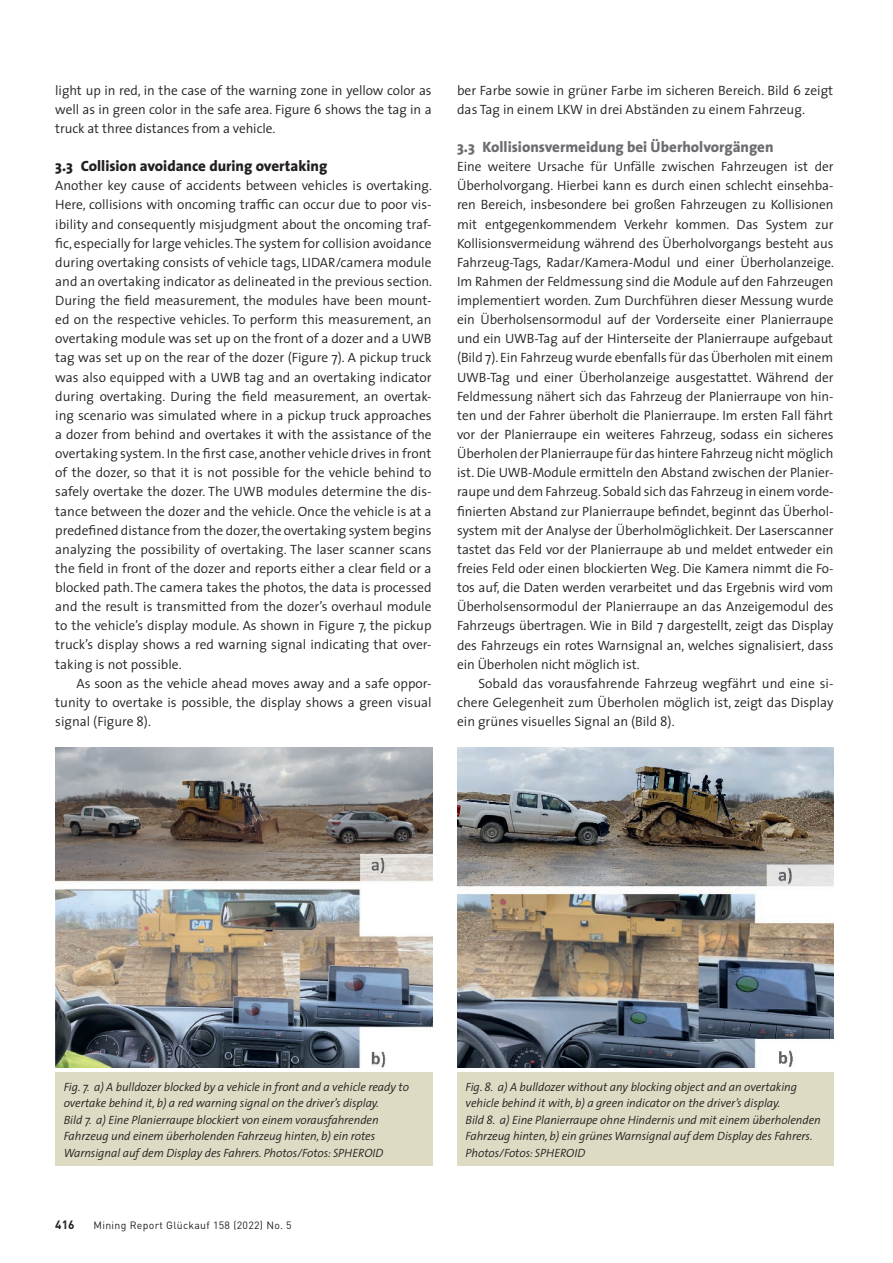
<style>
.page{position:relative;width:893px;height:1263px;background:#fff}
.page>*{position:absolute;margin:0;border:0;box-sizing:border-box;transform-origin:0 0}
.t1{font:800 15px "The Sans";color:#6c6d70}
.t2{font:800 15px "The Sans";color:#231f20}
.t3{font:300 13.5px/19.2px "The Sans";color:#231f20;text-align:justify}
.t4{font:italic 300 12px/16.5px "The Sans";letter-spacing:-.005em;color:#231f20}
.t5{font:700 12px "DIN";color:#231f20}
.t6{font:10.5px "DIN";letter-spacing:.03em;color:#231f20}
</style>
<div class="page">
<img style="left:55px;top:747px;width:378px;height:321px">
<img style="left:457px;top:747px;width:376px;height:321px">
<div style="left:55px;top:1073px;width:378px;height:93px;background:#dddbc3"></div>
<div style="left:457px;top:1073px;width:376px;height:93px;background:#dddbc3"></div>
<p class="t3" style="left:55px;top:80px;width:378px">light up in red, in the case of the warning zone in yellow color as well as in green color in the safe area. Figure 6 shows the tag in a truck at three distances from a vehicle.</p>
<p class="t2" style="left:55px;top:153px;width:274px">3.3 Collision avoidance during overtaking</p>
<p class="t3" style="left:55px;top:176px;width:378px">Another key cause of accidents between vehicles is overtaking.<br>Here, collisions with oncoming traffic can occur due to poor vis&shy;ibility and consequently misjudgment about the oncoming traf&shy;fic, especially for large vehicles. The system for collision avoidance during overtaking consists of vehicle tags, LIDAR/camera module and an overtaking indicator as delineated in the previous section.<br>During the field measurement, the modules have been mount&shy;ed on the respective vehicles. To perform this measurement, an overtaking module was set up on the front of a dozer and a UWB tag was set up on the rear of the dozer (Figure 7). A pickup truck was also equipped with a UWB tag and an overtaking indicator during overtaking. During the field measurement, an overtak&shy;ing scenario was simulated where in a pickup truck approaches a dozer from behind and overtakes it with the assistance of the overtaking system. In the first case, another vehicle drives in front of the dozer, so that it is not possible for the vehicle behind to safely overtake the dozer. The UWB modules determine the dis&shy;tance between the dozer and the vehicle. Once the vehicle is at a predefined distance from the dozer, the overtaking system begins analyzing the possibility of overtaking. The laser scanner scans the field in front of the dozer and reports either a clear field or a blocked path. The camera takes the photos, the data is processed and the result is transmitted from the dozer’s overhaul module to the vehicle’s display module. As shown in Figure 7, the pickup truck’s display shows a red warning signal indicating that over&shy;taking is not possible.</p>
<p class="t3" style="left:55px;top:673px;width:378px;text-indent:21px">As soon as the vehicle ahead moves away and a safe oppor&shy;tunity to overtake is possible, the display shows a green visual signal (Figure 8).</p>
<p class="t3" style="left:457px;top:80px;width:378px">ber Farbe sowie in grüner Farbe im sicheren Bereich. Bild 6 zeigt das Tag in einem LKW in drei Abständen zu einem Fahrzeug.</p>
<p class="t1" style="left:457px;top:134px;width:318px">3.3 Kollisionsvermeidung bei Überholvorgängen</p>
<p class="t3" style="left:457px;top:157px;width:378px">Eine weitere Ursache für Unfälle zwischen Fahrzeugen ist der Überholvorgang. Hierbei kann es durch einen schlecht einsehba&shy;ren Bereich, insbesondere bei großen Fahrzeugen zu Kollisionen mit entgegenkommendem Verkehr kommen. Das System zur Kollisionsvermeidung während des Überholvorgangs besteht aus Fahrzeug-Tags, Radar/Kamera-Modul und einer Überholanzeige.<br>Im Rahmen der Feldmessung sind die Module auf den Fahrzeugen implementiert worden. Zum Durchführen dieser Messung wurde ein Überholsensormodul auf der Vorderseite einer Planierraupe und ein UWB-Tag auf der Hinterseite der Planierraupe aufgebaut (Bild 7). Ein Fahrzeug wurde ebenfalls für das Überholen mit einem UWB-Tag und einer Überholanzeige ausgestattet. Während der Feldmessung nähert sich das Fahrzeug der Planierraupe von hin&shy;ten und der Fahrer überholt die Planierraupe. Im ersten Fall fährt vor der Planierraupe ein weiteres Fahrzeug, sodass ein sicheres Überholen der Planierraupe für das hintere Fahrzeug nicht möglich ist. Die UWB-Module ermitteln den Abstand zwischen der Planier&shy;raupe und dem Fahrzeug. Sobald sich das Fahrzeug in einem vorde&shy;finierten Abstand zur Planierraupe befindet, beginnt das Überhol&shy;system mit der Analyse der Überholmöglichkeit. Der Laserscanner tastet das Feld vor der Planierraupe ab und meldet entweder ein freies Feld oder einen blockierten Weg. Die Kamera nimmt die Fo&shy;tos auf, die Daten werden verarbeitet und das Ergebnis wird vom Überholsensormodul der Planierraupe an das Anzeigemodul des Fahrzeugs übertragen. Wie in Bild 7 dargestellt, zeigt das Display des Fahrzeugs ein rotes Warnsignal an, welches signalisiert, dass ein Überholen nicht möglich ist.</p>
<p class="t3" style="left:457px;top:673px;width:378px;text-indent:21px">Sobald das vorausfahrende Fahrzeug wegfährt und eine si&shy;chere Gelegenheit zum Überholen möglich ist, zeigt das Display ein grünes visuelles Signal an (Bild 8).</p>
<p class="t4" style="left:64px;top:1078px;width:347px">Fig. 7. a) A bulldozer blocked by a vehicle in front and a vehicle ready to overtake behind it, b) a red warning signal on the driver’s display.<br>Bild 7. a) Eine Planierraupe blockiert von einem vorausfahrenden Fahrzeug und einem überholenden Fahrzeug hinten, b) ein rotes Warnsignal auf dem Display des Fahrers. Photos/Fotos: SPHEROID</p>
<p class="t4" style="left:466px;top:1078px;width:357px">Fig. 8. a) A bulldozer without any blocking object and an overtaking vehicle behind it with, b) a green indicator on the driver’s display.<br>Bild 8. a) Eine Planierraupe ohne Hindernis und mit einem überholenden Fahrzeug hinten, b) ein grünes Warnsignal auf dem Display des Fahrers.<br>Photos/Fotos: SPHEROID</p>
<p class="t5" style="left:55px;top:1217px;width:21px">416</p>
<p class="t6" style="left:94px;top:1218px;width:200px">Mining Report Glückauf 158 (2022) No. 5</p>
</div>
